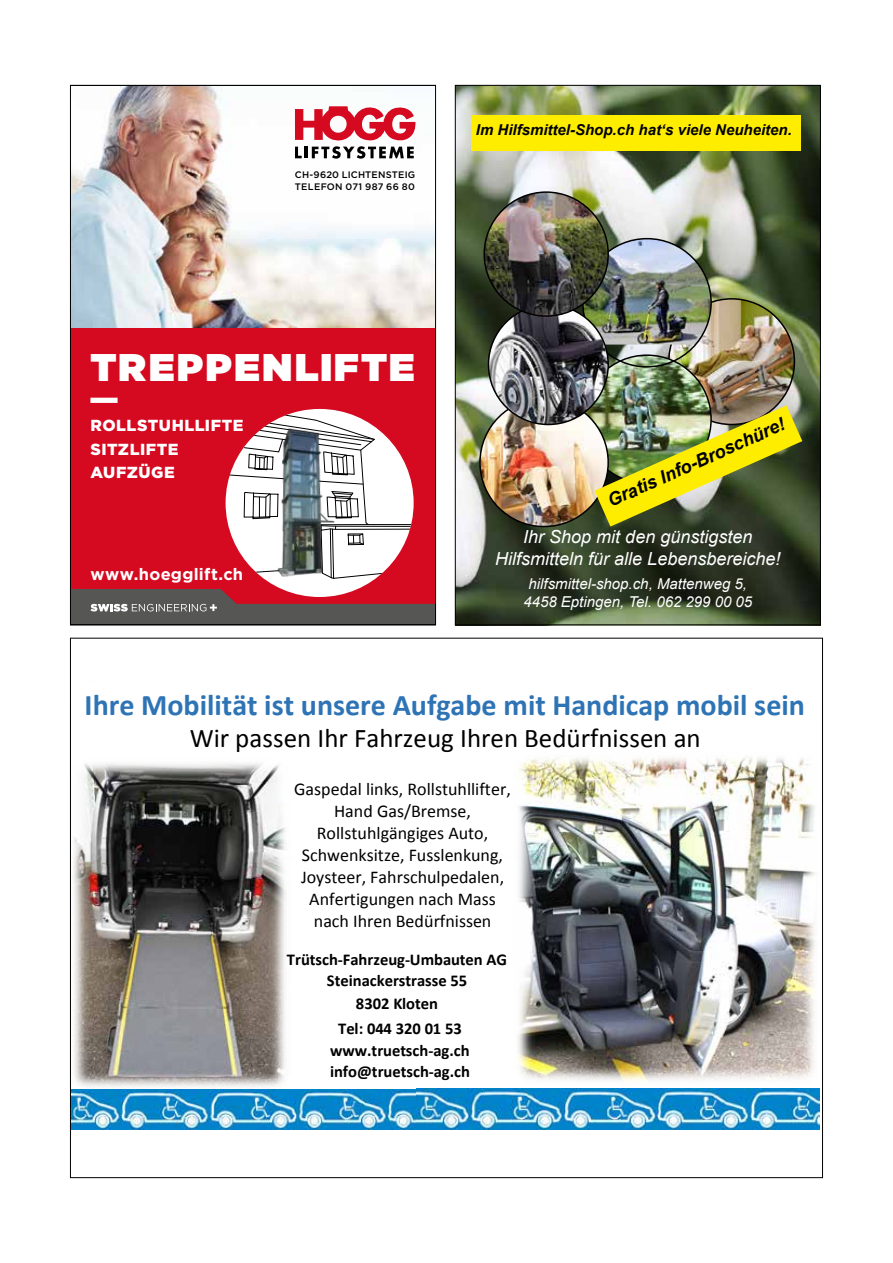
<style>
.page{position:relative;width:893px;height:1263px;background:#fff}
.page>*{position:absolute;margin:0;border:0;box-sizing:border-box;transform-origin:0 0}
.t1{font:900 38.55px "Gotham";letter-spacing:.055em;color:#fff}
.t2{font:700 30px "Calibri";color:#2e74b5}
.t3{font:27px "Calibri";color:#000}
.t4{font:18px/22px "Calibri";color:#000;text-align:center}
.t5{font:italic 18px/21.6px "Arial";color:#fff;text-align:center}
.t6{font:italic 700 18px "Arial";color:#000}
.t7{font:700 16.5px/21.9px "Calibri";letter-spacing:-.005em;color:#000;text-align:center}
.t8{font:700 16.5px "Gotham";letter-spacing:.015em;color:#fff}
.t9{font:900 16.05px/23.4px "Gotham";letter-spacing:.035em;color:#fff}
.t10{font:italic 15px/18px "Arial";color:#fff;text-align:center}
.t11{font:italic 700 15px "Arial";color:#000}
.t12{font:500 9.45px/12.6px "Gotham";letter-spacing:.02em;color:#000}
</style>
<div class="page">
<img style="left:457px;top:87px;width:362px;height:536px">
<img style="left:669px;top:299px;width:125px;height:106px">
<img style="left:583px;top:355px;width:128px;height:128px;border-radius:64px">
<img style="left:480px;top:398px;width:128px;height:128px;border-radius:64px">
<img style="left:585px;top:239px;width:126px;height:106px">
<img style="left:489px;top:305px;width:119px;height:119px">
<img style="left:484px;top:192px;width:124px;height:124px;border-radius:62px">
<div style="left:483px;top:191px;width:126px;height:126px;border:2px solid #000;border-radius:50%"></div>
<img style="left:594px;top:405px;width:208px;height:121px">
<div style="left:471px;top:115px;width:330px;height:36px;background:#ffed00"></div>
<img style="left:72px;top:87px;width:362px;height:502px">
<svg style="left:70px;top:589px;width:366px;height:37px;background:#764e51"></svg>
<img style="left:72px;top:1089px;width:344px;height:40px">
<img style="left:416px;top:1089px;width:404px;height:40px">
<img style="left:518px;top:758px;width:297px;height:323px">
<img style="left:72px;top:763px;width:218px;height:328px">
<img style="left:281px;top:772px;width:243px;height:164px">
<p class="t12" style="left:295px;top:168px;width:122px">CH-9620 LICHTENSTEIG<br>TELEFON 071 987 66 80</p>
<p class="t11" style="left:476px;top:120px;width:317px">Im Hilfsmittel-Shop.ch hat‘s viele Neuheiten.</p>
<h1 class="t1" style="left:90px;top:345px;width:326px">TREPPENLIFTE</h1>
<p class="t9" style="left:90px;top:413px;width:154px">ROLLSTUHLLIFTE<br>SITZLIFTE<br>AUFZÜGE</p>
<p class="t8" style="left:90px;top:564px;width:154px">www.hoegglift.ch</p>
<p class="t6" style="left:604px;top:490px;width:194px;rotate:-24deg">Gratis Info-Broschüre!</p>
<p class="t5" style="left:495px;top:526px;width:287px">Ihr Shop mit den günstigsten<br>Hilfsmitteln für alle Lebensbereiche!</p>
<p class="t10" style="left:523px;top:575px;width:230px">hilfsmittel-shop.ch, Mattenweg 5,<br>4458 Eptingen, Tel. 062 299 00 05</p>
<h2 class="t2" style="left:85px;top:683px;width:722px">Ihre Mobilität ist unsere Aufgabe mit Handicap mobil sein</h2>
<h3 class="t3" style="left:190px;top:719px;width:512px">Wir passen Ihr Fahrzeug Ihren Bedürfnissen an</h3>
<p class="t4" style="left:294px;top:778px;width:218px">Gaspedal links, Rollstuhllifter,<br>Hand Gas/Bremse,<br>Rollstuhlgängiges Auto,<br>Schwenksitze, Fusslenkung,<br>Joysteer, Fahrschulpedalen,<br>Anfertigungen nach Mass nach Ihren Bedürfnissen</p>
<p class="t7" style="left:287px;top:948px;width:222px">Trütsch-Fahrzeug-Umbauten AG<br>Steinackerstrasse 55<br>8302 Kloten</p>
<p class="t7" style="left:330px;top:1017px;width:142px">Tel: 044 320 01 53 www.truetsch-ag.ch info@truetsch-ag.ch</p>
</div>
